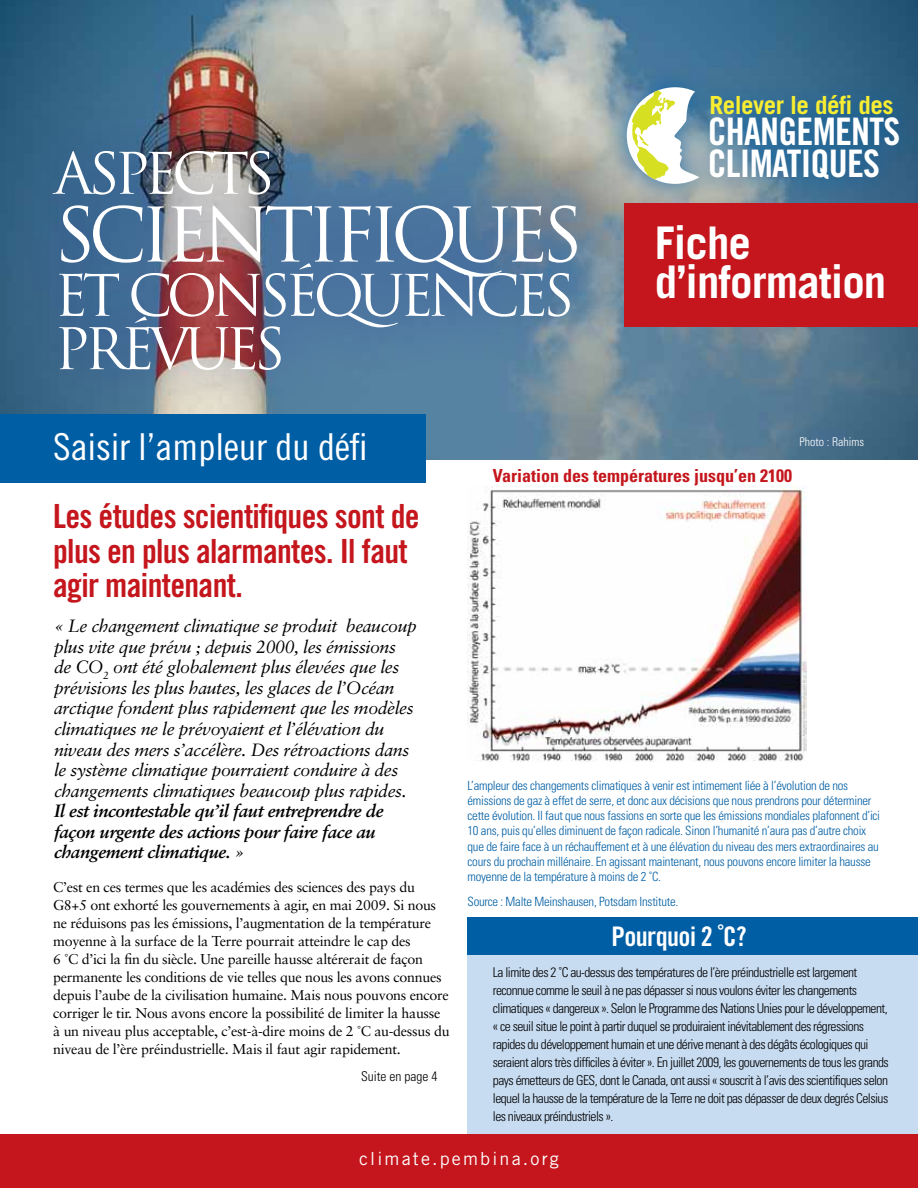
<style>
.page{position:relative;width:918px;height:1188px;background:#fff}
.page>*{position:absolute;margin:0;border:0;box-sizing:border-box;transform-origin:0 0}
.t1{font:73.05px "Trajan";letter-spacing:-.1em;color:#fff}
.t2{font:55.65px/53.4px "Trajan";letter-spacing:-.1em;color:#fff}
.t3{font:700 45px/39.6px "Trade Gothic";letter-spacing:-.02em;color:#fff}
.t4{font:37.95px/32.2px "Trade Gothic Bold Cond Twenty";letter-spacing:-.02em;color:#fff}
.t5{font:37.95px/32px "Trade Gothic Bold Cond Twenty";color:#fff}
.t6{font:37.2px "Trade Gothic Cond Eighteen";letter-spacing:-.01em;color:#fff;scale:1.07 1}
.t7{font:33.3px/34.7px "Trade Gothic Bold Cond Twenty";letter-spacing:-.02em;color:#c4161c}
.t8{font:27px "Trade Gothic Bold Cond Twenty";letter-spacing:-.02em;color:#fff}
.t9{font:700 25.05px "Trade Gothic";letter-spacing:-.02em;color:#f9ed32}
.t10{font:700 condensed 18px "Univers";color:#c4161c}
.t11{font:18px "Trade Gothic";letter-spacing:.12em;color:#fff}
.t12{font:italic 17.85px/20.5px "Sabon";letter-spacing:-.025em;color:#000}
.t13{font:italic 700 17.85px/20.5px "Sabon";letter-spacing:-.025em;color:#000}
.t14{font:14.25px/18px "Sabon";letter-spacing:-.02em;color:#000}
.t15{font:300 condensed 13.5px/18px "Univers";letter-spacing:-.04em;color:#000}
.t16{font:300 condensed 13.5px "Univers";color:#000}
.t17{font:300 condensed 12.75px/15.3px "Univers";letter-spacing:-.02em;color:#005ea4}
.t18{font:300 condensed 12px "Univers";color:#fff}
.s1{font-weight:400}
</style>
<div class="page">
<img style="left:468px;top:485px;width:338px;height:276px">
<div style="left:468px;top:942px;width:450px;height:227px;background:#c7dbf1"></div>
<img style="left:0;top:0;width:918px;height:460px">
<div style="left:0;top:414px;width:426px;height:69px;background:#005ea4"></div>
<div style="left:0;top:1134px;width:918px;height:54px;background:#c4161c"></div>
<svg style="left:0;top:98px;width:612px;height:317px;background:#647990"></svg>
<div style="left:468px;top:917px;width:450px;height:37px;background:#005ea4"></div>
<div style="left:602px;top:63px;width:316px;height:142px;background:#005ea4;opacity:.75"></div>
<svg style="left:627px;top:87px;width:72px;height:97px"></svg>
<div style="left:624px;top:203px;width:294px;height:124px;background:#c4161c"></div>
<h2 class="t2" style="left:54px;top:147px;width:222px">ASPECTS</h2>
<h1 class="t1" style="left:54px;top:191px;width:531px">SCIENTIFIQUES</h1>
<h2 class="t2" style="left:54px;top:269px;width:522px">ET CONSÉQUENCES<br>PRÉVUES</h2>
<h3 class="t6" style="left:53px;top:425px;width:295px">Saisir l’ampleur du défi</h3>
<h3 class="t9" style="left:709px;top:90px;width:186px">Relever le défi des</h3>
<h3 class="t4" style="left:708px;top:115px;width:194px">CHANGEMENTS<br>CLIMATIQUES</h3>
<h3 class="t3" style="left:655px;top:222px;width:233px">Fiche d’information</h3>
<h3 class="t5" style="left:711px;top:255px;width:157px">CLIMATE<br>CHALLENGE</h3>
<p class="t18" style="left:799px;top:435px;width:66px">Photo : Rahims</p>
<h3 class="t7" style="left:53px;top:499px;width:368px">Les études scientifiques sont de plus en plus alarmantes. Il faut agir maintenant.</h3>
<p class="t12" style="left:54px;top:616px;width:365px">« Le changement climatique se produit beaucoup plus vite que prévu ; depuis 2000, les émissions de CO<sub>2</sub> ont été globalement plus élevées que les prévisions les plus hautes, les glaces de l’Océan arctique fondent plus rapidement que les modèles climatiques ne le prévoyaient et l’élévation du niveau des mers s’accélère. Des rétroactions dans le système climatique pourraient conduire à des changements climatiques beaucoup plus rapides.</p>
<h3 class="t13" style="left:54px;top:801px;width:331px">Il est incontestable qu’il faut entreprendre de façon urgente des actions pour faire face au changement climatique. <span class="s1">»</span></h3>
<p class="t14" style="left:53px;top:878px;width:398px">C’est en ces termes que les académies des sciences des pays du G8+5 ont exhorté les gouvernements à agir, en mai 2009. Si nous ne réduisons pas les émissions, l’augmentation de la température moyenne à la surface de la Terre pourrait atteindre le cap des<br>6 ˚C d’ici la fin du siècle. Une pareille hausse altérerait de façon permanente les conditions de vie telles que nous les avons connues depuis l’aube de la civilisation humaine. Mais nous pouvons encore corriger le tir. Nous avons encore la possibilité de limiter la hausse à un niveau plus acceptable, c’est-à-dire moins de 2 ˚C au-dessus du niveau de l’ère préindustrielle. Mais il faut agir rapidement.</p>
<p class="t16" style="left:361px;top:1068px;width:78px">Suite en page 4</p>
<h3 class="t10" style="left:493px;top:465px;width:301px">Variation des températures jusqu’en 2100</h3>
<p class="t17" style="left:468px;top:777px;width:414px">L’ampleur des changements climatiques à venir est intimement liée à l’évolution de nos émissions de gaz à effet de serre, et donc aux décisions que nous prendrons pour déterminer cette évolution. Il faut que nous fassions en sorte que les émissions mondiales plafonnent d’ici 10 ans, puis qu’elles diminuent de façon radicale. Sinon l’humanité n’aura pas d’autre choix que de faire face à un réchauffement et à une élévation du niveau des mers extraordinaires au cours du prochain millénaire. En agissant maintenant, nous pouvons encore limiter la hausse moyenne de la température à moins de 2 ˚C.</p>
<p class="t17" style="left:468px;top:894px;width:212px">Source : Malte Meinshausen, Potsdam Institute.</p>
<h3 class="t8" style="left:611px;top:920px;width:137px">Pourquoi 2 ˚C?</h3>
<p class="t15" style="left:493px;top:963px;width:397px">La limite des 2 ˚C au-dessus des températures de l’ère préindustrielle est largement reconnue comme le seuil à ne pas dépasser si nous voulons éviter les changements climatiques « dangereux ». Selon le Programme des Nations Unies pour le développement, « ce seuil situe le point à partir duquel se produiraient inévitablement des régressions rapides du développement humain et une dérive menant à des dégâts écologiques qui seraient alors très difficiles à éviter ». En juillet 2009, les gouvernements de tous les grands pays émetteurs de GES, dont le Canada, ont aussi « souscrit à l’avis des scientifiques selon lequel la hausse de la température de la Terre ne doit pas dépasser de deux degrés Celsius les niveaux préindustriels ».</p>
<h3 class="t11" style="left:359px;top:1147px;width:201px">climate.pembina.org</h3>
</div>
